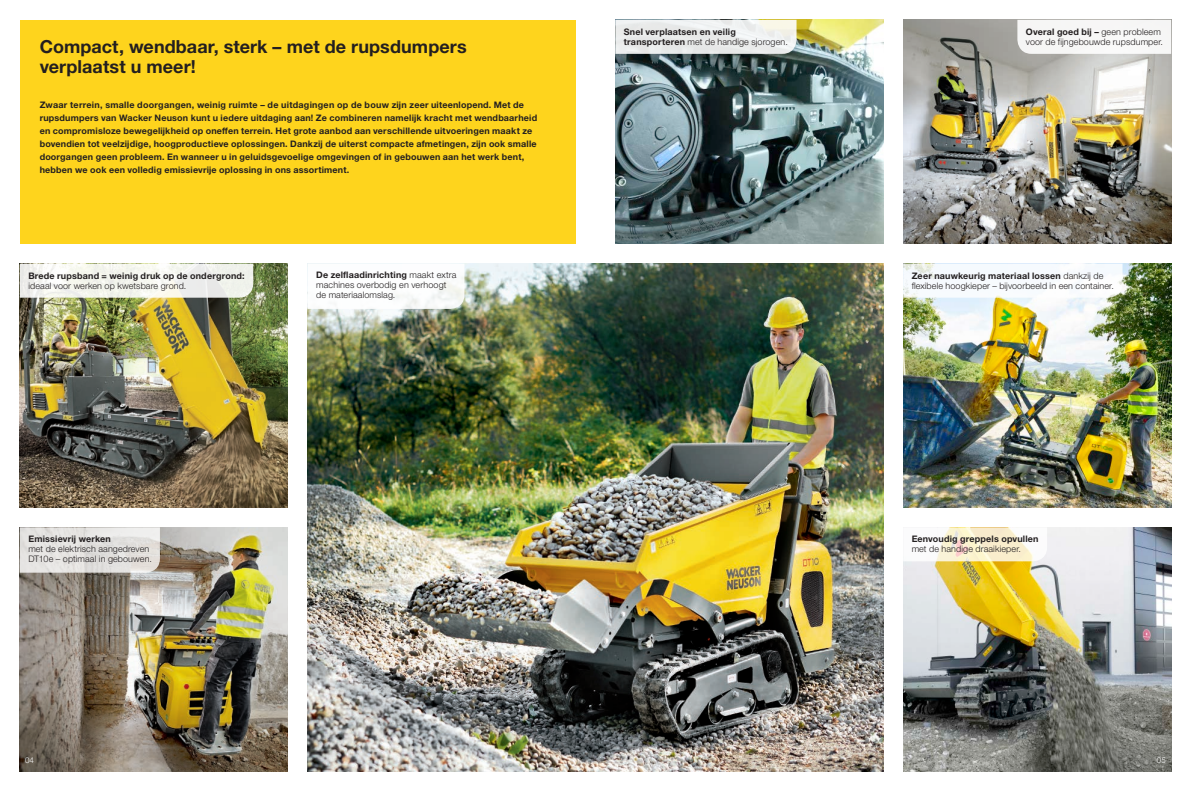
<style>
.page{position:relative;width:1191px;height:791px;background:#fff}
.page>*{position:absolute;margin:0;border:0;box-sizing:border-box;transform-origin:0 0}
.t1{font:700 18px/20px "Helvetica Neue LTW1 G";letter-spacing:.005em;color:#231f20}
.t2{font:700 9px/13px "Helvetica Neue LTW1 G";letter-spacing:.02em;color:#231f20}
.t3{font:300 9px/10px "Helvetica Neue LTW1 G";letter-spacing:.01em;color:#231f20}
.t4{font:300 8px "Helvetica Neue LTW1 G";color:#fff}
.s1{font-weight:300}
.s2{font-weight:700}
</style>
<div class="page">
<img style="left:903px;top:527px;width:268px;height:244px">
<img style="left:615px;top:20px;width:268px;height:224px">
<img style="left:903px;top:20px;width:268px;height:224px">
<img style="left:308px;top:264px;width:575px;height:507px">
<div style="left:20px;top:20px;width:555px;height:224px;background:#fed41d"></div>
<img style="left:903px;top:264px;width:268px;height:243px">
<img style="left:20px;top:527px;width:268px;height:244px">
<img style="left:20px;top:264px;width:268px;height:244px">
<svg style="left:308px;top:264px;width:156px;height:45px"></svg>
<svg style="left:20px;top:264px;width:233px;height:34px"></svg>
<svg style="left:903px;top:527px;width:144px;height:34px"></svg>
<svg style="left:20px;top:527px;width:140px;height:46px;background:#e2e0de"></svg>
<div style="left:1017px;top:20px;width:154px;height:34px;background:#f6f6f6"></div>
<svg style="left:615px;top:20px;width:181px;height:34px"></svg>
<svg style="left:903px;top:264px;width:219px;height:34px"></svg>
<h1 class="t1" style="left:40px;top:36px;width:429px">Compact, wendbaar, sterk – met de rupsdumpers verplaatst u meer!</h1>
<p class="t2" style="left:40px;top:98px;width:499px">Zwaar terrein, smalle doorgangen, weinig ruimte – de uitdagingen op de bouw zijn zeer uiteenlopend. Met de rupsdumpers van Wacker Neuson kunt u iedere uitdaging aan! Ze combineren namelijk kracht met wendbaarheid en compromisloze bewegelijkheid op oneffen terrein. Het grote aanbod aan verschillende uitvoeringen maakt ze bovendien tot veelzijdige, hoogproductieve oplossingen. Dankzij de uiterst compacte afmetingen, zijn ook smalle doorgangen geen probleem. En wanneer u in geluidsgevoelige omgevingen of in gebouwen aan het werk bent, hebben we ook een volledig emissievrije oplossing in ons assortiment.</p>
<p class="t2" style="left:624px;top:26px;width:165px;line-height:10px">Snel verplaatsen en veilig transporteren <span class="s1">met de handige sjorogen.</span></p>
<p class="t3" style="left:1026px;top:27px;width:139px"><span class="s2">Overal goed bij –</span> geen probleem voor de fijngebouwde rupsdumper.</p>
<p class="t2" style="left:28px;top:269px;width:218px">Brede rupsband = weinig druk op de ondergrond:</p>
<p class="t3" style="left:28px;top:280px;width:159px">ideaal voor werken op kwetsbare grond.</p>
<p class="t3" style="left:316px;top:270px;width:142px"><span class="s2">De zelflaadinrichting</span> maakt extra machines overbodig en verhoogt de materiaalomslag.</p>
<p class="t3" style="left:911px;top:270px;width:204px"><span class="s2">Zeer nauwkeurig materiaal lossen</span> dankzij de flexibele hoogkieper – bijvoorbeeld in een container.</p>
<p class="t2" style="left:28px;top:532px;width:84px">Emissievrij werken</p>
<p class="t3" style="left:28px;top:544px;width:125px">met de elektrisch aangedreven<br>DT10e – optimaal in gebouwen.</p>
<p class="t2" style="left:911px;top:532px;width:128px">Eenvoudig greppels opvullen</p>
<p class="t3" style="left:911px;top:544px;width:111px">met de handige draaikieper.</p>
<p class="t4" style="left:25px;top:755px;width:10px">04</p>
<p class="t4" style="left:1157px;top:755px;width:10px">05</p>
</div>
